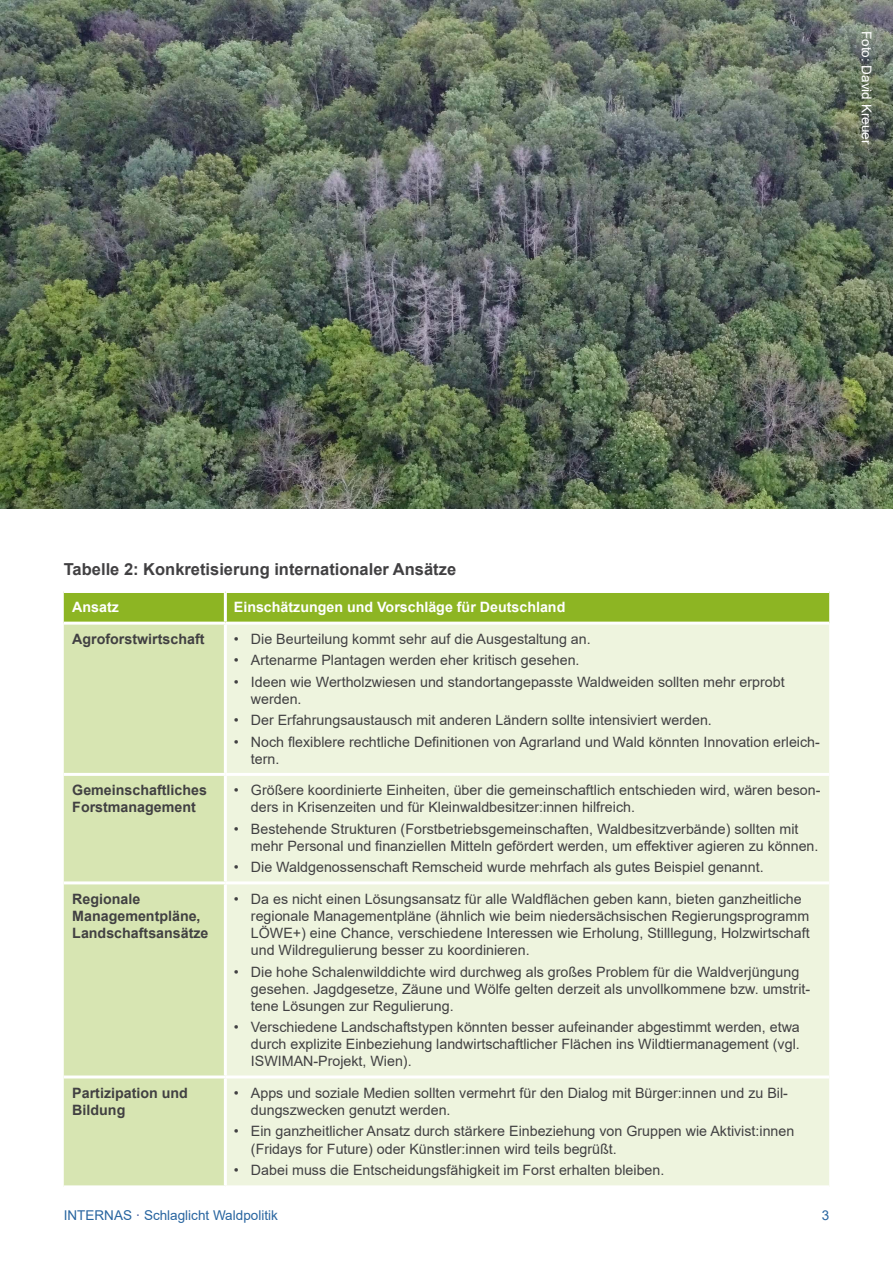
<style>
.page{position:relative;width:893px;height:1263px;background:#fff}
.page>*{position:absolute;margin:0;border:0;box-sizing:border-box;transform-origin:0 0}
.t1{font:700 16.5px "Arial";color:#414042}
.t2{font:14.25px/17.1px "Arial";color:#414042}
.t3{font:700 14.25px/17.1px "Arial";color:#414042}
.t4{font:700 14.25px "Arial";color:#fff}
.t5{font:13.5px "Arial";color:#2865a0}
.t6{font:13.5px "Arial";color:#fff}
.s1{color:#25408f}
</style>
<div class="page">
<div style="left:64px;top:593px;width:765px;height:29px;background:#8db523"></div>
<div style="left:64px;top:625px;width:160px;height:560px;background:#d7e5b2"></div>
<div style="left:227px;top:625px;width:602px;height:560px;background:#eef4de"></div>
<hr style="left:64px;top:773px;width:161px;height:3px;background:#fff">
<hr style="left:64px;top:881px;width:161px;height:3px;background:#fff">
<hr style="left:64px;top:1075px;width:161px;height:3px;background:#fff">
<hr style="left:224px;top:593px;width:3px;height:29px;background:#fff">
<hr style="left:225px;top:773px;width:604px;height:3px;background:#fff">
<hr style="left:225px;top:881px;width:604px;height:3px;background:#fff">
<hr style="left:225px;top:1075px;width:604px;height:3px;background:#fff">
<img style="left:0;top:0;width:893px;height:508px">
<p class="t6" style="left:876px;top:31px;width:115px;rotate:90deg">Foto: David Kreuer</p>
<p class="t1" style="left:64px;top:558px;width:394px">Tabelle 2: Konkretisierung internationaler Ansätze</p>
<p class="t4" style="left:72px;top:597px;width:48px">Ansatz</p>
<p class="t4" style="left:234px;top:597px;width:333px">Einschätzungen und Vorschläge für Deutschland</p>
<p class="t3" style="left:72px;top:631px;width:134px">Agroforstwirtschaft</p>
<p class="t2" style="left:234px;top:630px;width:358px">• Die Beurteilung kommt sehr auf die Ausgestaltung an.</p>
<p class="t2" style="left:234px;top:652px;width:347px">• Artenarme Plantagen werden eher kritisch gesehen.</p>
<p class="t2" style="left:251px;top:673px;width:535px;text-indent:-17px">• Ideen wie Wertholzwiesen und standortangepasste Waldweiden sollten mehr erprobt werden.</p>
<p class="t2" style="left:234px;top:712px;width:479px">• Der Erfahrungsaustausch mit anderen Ländern sollte intensiviert werden.</p>
<p class="t2" style="left:251px;top:733px;width:571px;text-indent:-17px">• Noch flexiblere rechtliche Definitionen von Agrarland und Wald könnten Innovation erleich&shy;tern.</p>
<p class="t3" style="left:72px;top:782px;width:136px">Gemeinschaftliches<br>Forstmanagement</p>
<p class="t2" style="left:251px;top:782px;width:571px;text-indent:-17px">• Größere koordinierte Einheiten, über die gemeinschaftlich entschieden wird, wären beson&shy;ders in Krisenzeiten und für Kleinwaldbesitzer:innen hilfreich.</p>
<p class="t2" style="left:251px;top:820px;width:569px;text-indent:-17px">• Bestehende Strukturen (Forstbetriebsgemeinschaften, Waldbesitzverbände) sollten mit mehr Personal und finanziellen Mitteln gefördert werden, um effektiver agieren zu können.</p>
<p class="t2" style="left:234px;top:859px;width:531px">• Die Waldgenossenschaft Remscheid wurde mehrfach als gutes Beispiel genannt.</p>
<p class="t3" style="left:72px;top:890px;width:138px">Regionale<br>Managementpläne,<br>Landschaftsansätze</p>
<p class="t2" style="left:251px;top:890px;width:560px;text-indent:-17px">• Da es nicht einen Lösungsansatz für alle Waldflächen geben kann, bieten ganzheitliche regionale Managementpläne (ähnlich wie beim niedersächsischen Regierungsprogramm LÖWE+) eine Chance, verschiedene Interessen wie Erholung, Stilllegung, Holzwirtschaft und Wildregulierung besser zu koordinieren.</p>
<p class="t2" style="left:251px;top:963px;width:561px;text-indent:-17px">• Die hohe Schalenwilddichte wird durchweg als großes Problem für die Waldverjüngung gesehen. Jagdgesetze, Zäune und Wölfe gelten derzeit als unvollkommene bzw. umstrit&shy;tene Lösungen zur Regulierung.</p>
<p class="t2" style="left:251px;top:1018px;width:550px;text-align:justify;text-indent:-17px">• Verschiedene Landschaftstypen könnten besser aufeinander abgestimmt werden, etwa durch explizite Einbeziehung landwirtschaftlicher Flächen ins Wildtiermanagement (vgl.<br>ISWIMAN-Projekt, Wien).</p>
<p class="t3" style="left:72px;top:1084px;width:117px">Partizipation und<br>Bildung</p>
<p class="t2" style="left:251px;top:1084px;width:539px;text-indent:-17px">• Apps und soziale Medien sollten vermehrt für den Dialog mit Bürger:innen und zu Bil&shy;dungszwecken genutzt werden.</p>
<p class="t2" style="left:251px;top:1123px;width:545px;text-indent:-17px">• Ein ganzheitlicher Ansatz durch stärkere Einbeziehung von Gruppen wie Aktivist:innen (Fridays for Future) oder Künstler:innen wird teils begrüßt.</p>
<p class="t2" style="left:234px;top:1161px;width:432px">• Dabei muss die Entscheidungsfähigkeit im Forst erhalten bleiben.</p>
<p class="t5" style="left:64px;top:1205px;width:216px">INTERNAS <span class="s1">·</span> Schlaglicht Waldpolitik</p>
<p class="t5" style="left:822px;top:1205px;width:9px">3</p>
</div>
